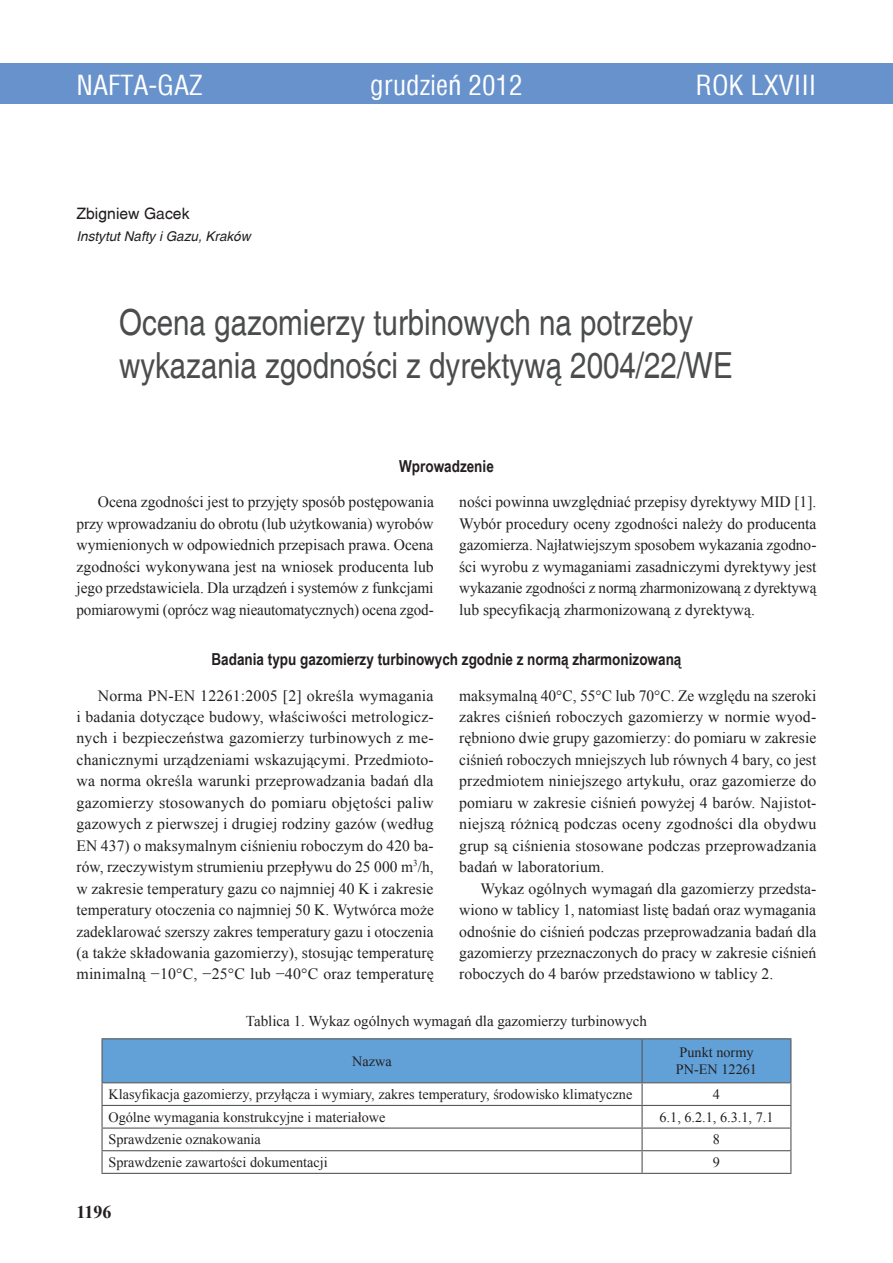
<style>
.page{position:relative;width:893px;height:1263px;background:#fff}
.page>*{position:absolute;margin:0;border:0;box-sizing:border-box;transform-origin:0 0}
.t1{font:condensed 36px/43.2px "Helvetica";color:#4b4c4d}
.t2{font:27px "Switzerland Condensed";color:#fff}
.t3{font:700 18px "Times New Roman";color:#231f20}
.t4{font:700 16.5px "Arial Narrow";color:#231f20}
.t5{font:15.75px/21.5px "Times New Roman";color:#231f20;text-align:justify}
.t6{font:15.75px "Switzerland";color:#231f20}
.t7{font:15px "Times New Roman";color:#231f20}
.t8{font:14.25px/17.1px "Times New Roman";color:#231f20}
.t9{font:italic 13.5px "Switzerland";color:#231f20}
</style>
<div class="page">
<div style="left:0;top:64px;width:893px;height:40px;background:#6892cc"></div>
<hr style="left:101px;top:1105px;width:541px;height:1px;background:#57585a">
<hr style="left:101px;top:1127px;width:541px;height:2px;background:#57585a">
<hr style="left:101px;top:1150px;width:541px;height:1px;background:#57585a">
<hr style="left:101px;top:1038px;width:541px;height:1px;background:#57585a">
<hr style="left:101px;top:1039px;width:2px;height:43px;background:#57585a">
<hr style="left:642px;top:1038px;width:149px;height:1px;background:#57585a">
<hr style="left:101px;top:1082px;width:541px;height:1px;background:#57585a">
<hr style="left:101px;top:1083px;width:2px;height:22px;background:#57585a">
<hr style="left:101px;top:1106px;width:2px;height:21px;background:#57585a">
<hr style="left:101px;top:1129px;width:2px;height:21px;background:#57585a">
<hr style="left:101px;top:1151px;width:2px;height:22px;background:#57585a">
<hr style="left:101px;top:1173px;width:541px;height:1px;background:#57585a">
<svg style="left:102px;top:1039px;width:689px;height:134px"></svg>
<hr style="left:642px;top:1173px;width:149px;height:1px;background:#57585a">
<h2 class="t2" style="left:77px;top:69px;width:128px">NAFTA-GAZ</h2>
<h2 class="t2" style="left:370px;top:69px;width:154px">grudzień 2012</h2>
<h2 class="t2" style="left:696px;top:69px;width:122px">ROK LXVIII</h2>
<p class="t6" style="left:77px;top:204px;width:115px">Zbigniew Gacek</p>
<p class="t9" style="left:77px;top:228px;width:176px">Instytut Nafty i Gazu, Kraków</p>
<h1 class="t1" style="left:119px;top:301px;width:615px">Ocena gazomierzy turbinowych na potrzeby wykazania zgodności z dyrektywą 2004/22/WE</h1>
<p class="t4" style="left:399px;top:453px;width:96px">Wprowadzenie</p>
<p class="t5" style="left:77px;top:491px;width:359px;text-indent:21px">Ocena zgodności jest to przyjęty sposób postępowania przy wprowadzaniu do obrotu (lub użytkowania) wyrobów wymienionych w odpowiednich przepisach prawa. Ocena zgodności wykonywana jest na wniosek producenta lub jego przedstawiciela. Dla urządzeń i systemów z funkcjami pomiarowymi (oprócz wag nieautomatycznych) ocena zgod-</p>
<p class="t5" style="left:459px;top:491px;width:359px">ności powinna uwzględniać przepisy dyrektywy MID [1].<br>Wybór procedury oceny zgodności należy do producenta gazomierza. Najłatwiejszym sposobem wykazania zgodno&shy;ści wyrobu z wymaganiami zasadniczymi dyrektywy jest wykazanie zgodności z normą zharmonizowaną z dyrektywą lub specyfikacją zharmonizowaną z dyrektywą.</p>
<p class="t4" style="left:211px;top:646px;width:471px">Badania typu gazomierzy turbinowych zgodnie z normą zharmonizowaną</p>
<p class="t5" style="left:77px;top:684px;width:359px;text-indent:21px">Norma PN-EN 12261:2005 [2] określa wymagania i badania dotyczące budowy, właściwości metrologicz&shy;nych i bezpieczeństwa gazomierzy turbinowych z me&shy;chanicznymi urządzeniami wskazującymi. Przedmioto&shy;wa norma określa warunki przeprowadzania badań dla gazomierzy stosowanych do pomiaru objętości paliw gazowych z pierwszej i drugiej rodziny gazów (według EN 437) o maksymalnym ciśnieniu roboczym do 420 ba&shy;rów, rzeczywistym strumieniu przepływu do 25 000 m<sup>3</sup>/h, w zakresie temperatury gazu co najmniej 40 K i zakresie temperatury otoczenia co najmniej 50 K. Wytwórca może zadeklarować szerszy zakres temperatury gazu i otoczenia (a także składowania gazomierzy), stosując temperaturę minimalną −10 C, −25 C lub −40 C oraz temperaturę</p>
<p class="t5" style="left:459px;top:684px;width:359px">maksymalną 40 C, 55 C lub 70 C. Ze względu na szeroki zakres ciśnień roboczych gazomierzy w normie wyod&shy;rębniono dwie grupy gazomierzy: do pomiaru w zakresie ciśnień roboczych mniejszych lub równych 4 bary, co jest przedmiotem niniejszego artykułu, oraz gazomierze do pomiaru w zakresie ciśnień powyżej 4 barów. Najistot&shy;niejszą różnicą podczas oceny zgodności dla obydwu grup są ciśnienia stosowane podczas przeprowadzania badań w laboratorium.</p>
<p class="t5" style="left:459px;top:877px;width:359px;text-indent:21px">Wykaz ogólnych wymagań dla gazomierzy przedsta&shy;wiono w tablicy 1, natomiast listę badań oraz wymagania odnośnie do ciśnień podczas przeprowadzania badań dla gazomierzy przeznaczonych do pracy w zakresie ciśnień roboczych do 4 barów przedstawiono w tablicy 2.</p>
<p class="t7" style="left:246px;top:1011px;width:403px">Tablica 1. Wykaz ogólnych wymagań dla gazomierzy turbinowych</p>
<p class="t8" style="left:352px;top:1052px;width:41px">Nazwa</p>
<p class="t8" style="left:676px;top:1044px;width:83px">Punkt normy<br>PN-EN 12261</p>
<p class="t8" style="left:108px;top:1085px;width:525px">Klasyfikacja gazomierzy, przyłącza i wymiary, zakres temperatury, środowisko klimatyczne</p>
<p class="t8" style="left:713px;top:1085px;width:9px">4</p>
<p class="t8" style="left:108px;top:1108px;width:279px">Ogólne wymagania konstrukcyjne i materiałowe</p>
<p class="t8" style="left:659px;top:1108px;width:115px">6.1, 6.2.1, 6.3.1, 7.1</p>
<p class="t8" style="left:108px;top:1131px;width:154px">Sprawdzenie oznakowania</p>
<p class="t8" style="left:713px;top:1131px;width:9px">8</p>
<p class="t8" style="left:108px;top:1153px;width:221px">Sprawdzenie zawartości dokumentacji</p>
<p class="t8" style="left:713px;top:1153px;width:9px">9</p>
<p class="t3" style="left:77px;top:1199px;width:37px">1196</p>
</div>
